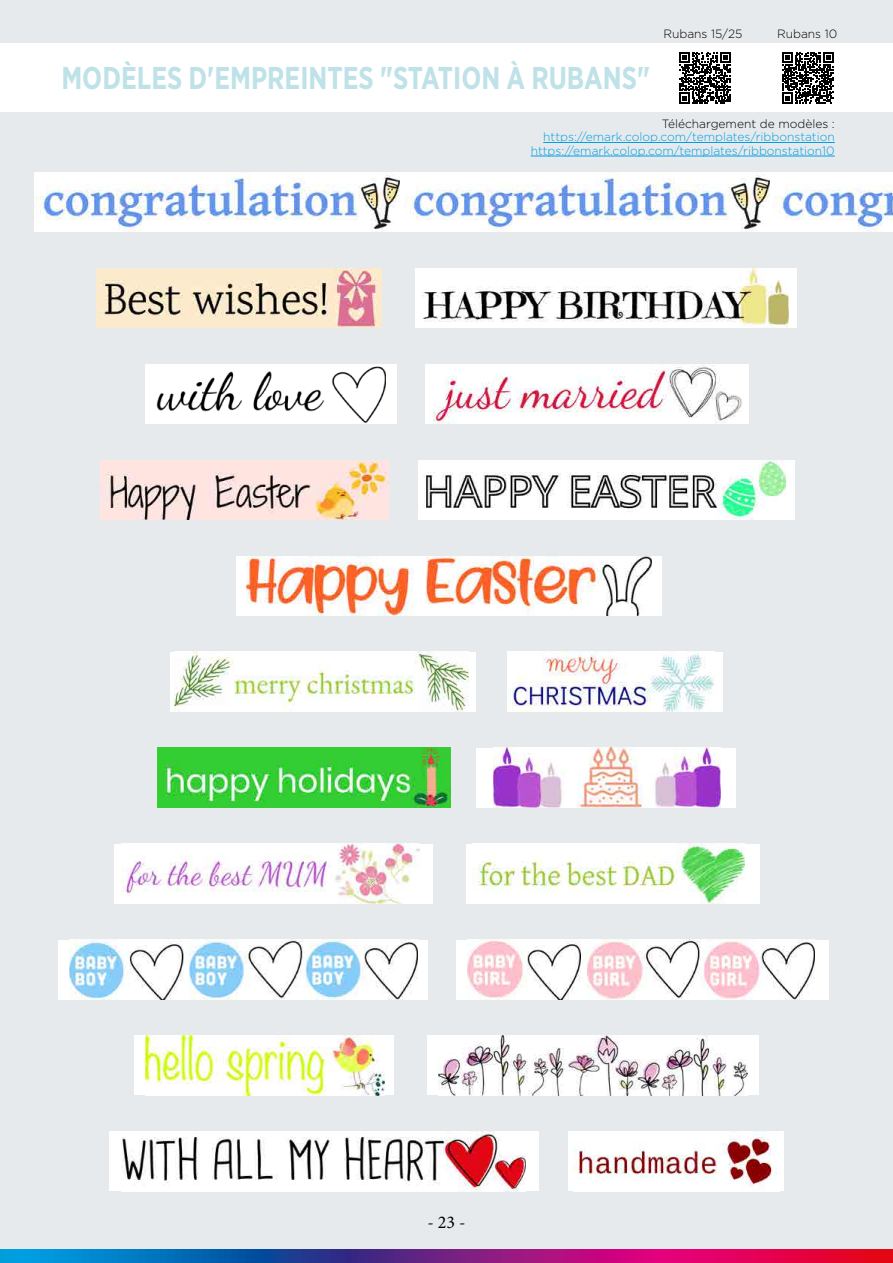
<style>
.page{position:relative;width:893px;height:1263px;background:#fff}
.page>*{position:absolute;margin:0;border:0;box-sizing:border-box;transform-origin:0 0}
.t1{font:700 31.5px "Gotham Narrow";color:#bee2e7;scale:.88 1}
.t2{font:18px "Minion Pro";color:#000}
.t3{font:300 12px/13.5px "Gotham";color:#009fe3;text-align:right}
.t4{font:300 12px "Gotham";color:#000}
</style>
<div class="page">
<div style="left:0;top:0;width:893px;height:1254px;background:#e7eaec"></div>
<svg style="left:0;top:1249px;width:893px;height:14px;background:#713187"></svg>
<div style="left:0;top:44px;width:893px;height:68px;background:#fff"></div>
<div style="left:134px;top:1036px;width:260px;height:59px;background:#fff"></div>
<img style="left:146px;top:1036px;width:238px;height:59px">
<div style="left:427px;top:1036px;width:331px;height:59px;background:#fff"></div>
<img style="left:439px;top:1036px;width:309px;height:59px">
<div style="left:115px;top:844px;width:318px;height:59px;background:#fff"></div>
<img style="left:123px;top:844px;width:296px;height:59px">
<div style="left:466px;top:844px;width:293px;height:59px;background:#fff"></div>
<img style="left:474px;top:844px;width:271px;height:59px">
<div style="left:507px;top:652px;width:215px;height:59px;background:#fff"></div>
<img style="left:508px;top:652px;width:206px;height:59px">
<div style="left:170px;top:652px;width:306px;height:59px;background:#fff"></div>
<img style="left:175px;top:652px;width:293px;height:59px">
<img style="left:96px;top:268px;width:285px;height:60px">
<div style="left:415px;top:268px;width:382px;height:60px;background:#fff"></div>
<img style="left:422px;top:268px;width:367px;height:60px">
<img style="left:158px;top:748px;width:293px;height:59px">
<div style="left:476px;top:748px;width:259px;height:59px;background:#fff"></div>
<img style="left:493px;top:748px;width:227px;height:59px">
<div style="left:456px;top:940px;width:373px;height:59px;background:#fff"></div>
<img style="left:467px;top:940px;width:348px;height:59px">
<div style="left:58px;top:940px;width:370px;height:59px;background:#fff"></div>
<img style="left:70px;top:940px;width:347px;height:59px">
<div style="left:236px;top:556px;width:426px;height:59px;background:#fff"></div>
<img style="left:246px;top:556px;width:405px;height:59px">
<div style="left:146px;top:364px;width:251px;height:60px;background:#fff"></div>
<img style="left:156px;top:366px;width:230px;height:58px">
<div style="left:425px;top:364px;width:324px;height:60px;background:#fff"></div>
<img style="left:434px;top:364px;width:308px;height:60px">
<div style="left:109px;top:1131px;width:429px;height:60px;background:#fff"></div>
<img style="left:122px;top:1131px;width:403px;height:60px">
<div style="left:569px;top:1131px;width:215px;height:60px;background:#fff"></div>
<img style="left:573px;top:1131px;width:204px;height:55px">
<div style="left:419px;top:460px;width:376px;height:60px;background:#fff"></div>
<img style="left:423px;top:460px;width:363px;height:60px">
<img style="left:100px;top:460px;width:289px;height:60px">
<hr style="left:543px;top:142px;width:292px;height:1px;background:#009fe3">
<hr style="left:531px;top:156px;width:304px;height:1px;background:#009fe3">
<img style="left:34px;top:172px;width:365px;height:60px">
<img style="left:404px;top:172px;width:366px;height:60px">
<img style="left:774px;top:172px;width:119px;height:60px">
<svg style="left:679px;top:52px;width:52px;height:51px"></svg>
<svg style="left:782px;top:52px;width:52px;height:51px"></svg>
<h1 class="t1" style="left:61px;top:58px;width:670px">MODÈLES D'EMPREINTES "STATION À RUBANS"</h1>
<p class="t4" style="left:663px;top:26px;width:80px">Rubans 15/25</p>
<p class="t4" style="left:777px;top:26px;width:62px">Rubans 10</p>
<p class="t4" style="left:662px;top:116px;width:174px">Téléchargement de modèles :</p>
<p class="t3" style="left:531px;top:130px;width:306px">https://emark.colop.com/templates/ribbonstation https://emark.colop.com/templates/ribbonstation10</p>
<h2 class="t2" style="left:427px;top:1210px;width:40px">- 23 -</h2>
</div>
